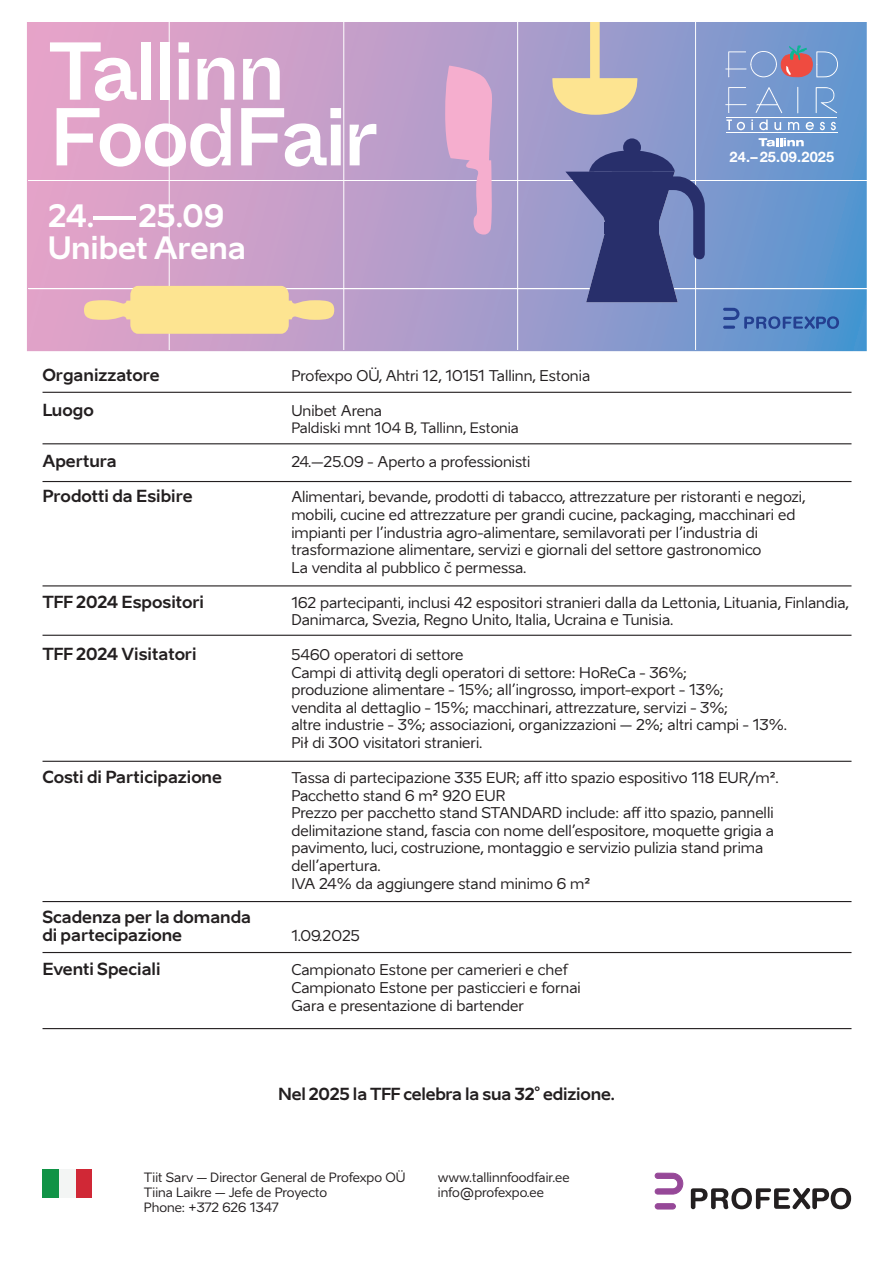
<style>
.page{position:relative;width:893px;height:1263px;background:#fff}
.page>*{position:absolute;margin:0;border:0;box-sizing:border-box;transform-origin:0 0}
.t1{font:500 81.9px/65.7px "Whyte Inktrap";letter-spacing:-.04em;color:#fff}
.t2{font:700 30.6px/32.8px "Aino";letter-spacing:-.005em;color:#fff}
.tekst{font:700 16.5px "Aino";color:#231f20}
.t3{font:14.7px/17.7px "Aino";color:#231f20}
.t4{font:700 14.55px "Helvetica Neue";letter-spacing:.015em;color:#fff}
.t5{font:14.25px "Aino";color:#231f20}
.t6{font:12.75px "Aino";color:#231f20}
</style>
<div class="page">
<svg style="left:655px;top:1173px;width:28px;height:21px"></svg>
<div style="left:655px;top:1204px;width:20px;height:5px;background:#964898;border-radius:3px"></div>
<div style="left:655px;top:1203px;width:20px;height:6px;border:1px solid #964898;border-radius:3px"></div>
<svg style="left:691px;top:1188px;width:160px;height:21px"></svg>
<svg style="left:27px;top:22px;width:840px;height:329px;background:#ae9dca"></svg>
<hr style="left:29px;top:289px;width:838px;height:1px;background:#fff">
<hr style="left:29px;top:180px;width:838px;height:1px;background:#fff">
<hr style="left:517px;top:22px;width:1px;height:328px;background:#fff">
<hr style="left:695px;top:22px;width:1px;height:328px;background:#fff">
<hr style="left:343px;top:22px;width:1px;height:328px;background:#fff">
<hr style="left:169px;top:22px;width:1px;height:328px;background:#fff">
<svg style="left:445px;top:66px;width:48px;height:169px;background:#daa7cc"></svg>
<svg style="left:84px;top:286px;width:250px;height:48px;background:#f1d49f"></svg>
<svg style="left:548px;top:22px;width:93px;height:93px;background:#bfb5b6"></svg>
<svg style="left:759px;top:138px;width:45px;height:8px"></svg>
<hr style="left:726px;top:132px;width:111px;height:1px;background:#fff">
<hr style="left:726px;top:118px;width:111px;height:1px;background:#fff">
<svg style="left:756px;top:87px;width:26px;height:26px"></svg>
<svg style="left:816px;top:87px;width:21px;height:26px"></svg>
<svg style="left:725px;top:45px;width:113px;height:32px;background:#8e92b8"></svg>
<svg style="left:726px;top:119px;width:19px;height:11px"></svg>
<svg style="left:751px;top:119px;width:2px;height:11px"></svg>
<svg style="left:759px;top:119px;width:9px;height:11px"></svg>
<svg style="left:774px;top:122px;width:7px;height:8px"></svg>
<svg style="left:788px;top:122px;width:11px;height:8px"></svg>
<svg style="left:806px;top:122px;width:8px;height:8px"></svg>
<svg style="left:820px;top:122px;width:5px;height:8px"></svg>
<svg style="left:831px;top:122px;width:5px;height:8px"></svg>
<svg style="left:725px;top:87px;width:21px;height:26px"></svg>
<svg style="left:797px;top:87px;width:1px;height:26px"></svg>
<div style="left:623px;top:138px;width:18px;height:18px;background:#282f6b;border-radius:50%"></div>
<svg style="left:565px;top:150px;width:140px;height:152px;background:#555e96"></svg>
<div style="left:605px;top:222px;width:54px;height:11px;background:#282f6b"></div>
<svg style="left:723px;top:308px;width:116px;height:21px;background:#4f7cbc"></svg>
<div style="left:43px;top:1169px;width:17px;height:28px;background:#109346"></div>
<div style="left:60px;top:1169px;width:17px;height:28px;background:#f3f5f4"></div>
<div style="left:77px;top:1169px;width:15px;height:28px;background:#d02836"></div>
<hr style="left:43px;top:392px;width:808px;height:1px;background:#231f20">
<hr style="left:43px;top:443px;width:808px;height:1px;background:#231f20">
<hr style="left:43px;top:481px;width:808px;height:1px;background:#231f20">
<hr style="left:43px;top:585px;width:808px;height:1px;background:#231f20">
<hr style="left:43px;top:635px;width:808px;height:1px;background:#231f20">
<hr style="left:43px;top:761px;width:808px;height:1px;background:#231f20">
<hr style="left:43px;top:901px;width:808px;height:1px;background:#231f20">
<hr style="left:43px;top:952px;width:808px;height:1px;background:#231f20">
<hr style="left:43px;top:1028px;width:808px;height:1px;background:#231f20">
<h1 class="t1" style="left:49px;top:34px;width:330px">Tallinn<br>FoodFair</h1>
<h2 class="t2" style="left:48px;top:198px;width:199px">24.–25.09<br>Unibet Arena</h2>
<p class="t4" style="left:730px;top:148px;width:106px">24.–25.09.2025</p>
<p class="tekst" style="left:42px;top:364px;width:119px">Organizzatore</p>
<p class="t3" style="left:291px;top:367px;width:300px">Profexpo OÜ, Ahtri 12, 10151 Tallinn, Estonia</p>
<p class="tekst" style="left:42px;top:399px;width:53px">Luogo</p>
<p class="t3" style="left:291px;top:402px;width:92px">Unibet Arena</p>
<p class="t5" style="left:291px;top:419px;width:229px">Paldiski mnt 104 B, Tallinn, Estonia</p>
<p class="tekst" style="left:42px;top:451px;width:76px">Apertura</p>
<p class="t3" style="left:291px;top:453px;width:241px">24.–25.09 - Aperto a professionisti</p>
<p class="tekst" style="left:42px;top:485px;width:152px">Prodotti da Esibire</p>
<p class="t3" style="left:291px;top:488px;width:516px">Alimentari, bevande, prodotti di tabacco, attrezzature per ristoranti e negozi, mobili, cucine ed attrezzature per grandi cucine, packaging, macchinari ed impianti per l’industria agro-alimentare, semilavorati per l’industria di trasformazione alimentare, servizi e giornali del settore gastronomico</p>
<p class="t3" style="left:291px;top:559px;width:237px">La vendita al pubblico č permessa.</p>
<p class="tekst" style="left:42px;top:591px;width:163px">TFF 2024 Espositori</p>
<p class="t3" style="left:291px;top:593px;width:559px">162 partecipanti, inclusi 42 espositori stranieri dalla da Lettonia, Lituania, Finlandia,<br>Danimarca, Svezia, Regno Unito, Italia, Ucraina e Tunisia.</p>
<p class="tekst" style="left:42px;top:643px;width:156px">TFF 2024 Visitatori</p>
<p class="t3" style="left:291px;top:646px;width:174px">5460 operatori di settore</p>
<p class="t3" style="left:291px;top:663px;width:497px">Campi di attivitą degli operatori di settore: HoReCa - 36%;<br>produzione alimentare - 15%; all’ingrosso, import-export - 13%;<br>vendita al dettaglio - 15%; macchinari, attrezzature, servizi - 3%;<br>altre industrie - 3%; associazioni, organizzazioni – 2%; altri campi - 13%.</p>
<p class="t3" style="left:291px;top:734px;width:193px">Pił di 300 visitatori stranieri.</p>
<p class="tekst" style="left:42px;top:766px;width:181px">Costi di Participazione</p>
<p class="t3" style="left:291px;top:769px;width:489px">Tassa di partecipazione 335 EUR; aff itto spazio espositivo 118 EUR/m².</p>
<p class="t3" style="left:291px;top:786px;width:216px">Pacchetto stand 6 m² 920 EUR</p>
<p class="t3" style="left:291px;top:804px;width:484px">Prezzo per pacchetto stand STANDARD include: aff itto spazio, pannelli delimitazione stand, fascia con nome dell’espositore, moquette grigia a pavimento, luci, costruzione, montaggio e servizio pulizia stand prima dell’apertura.</p>
<p class="t3" style="left:291px;top:875px;width:300px">IVA 24% da aggiungere stand minimo 6 m²</p>
<p class="tekst" style="left:42px;top:906px;width:210px">Scadenza per la domanda</p>
<p class="tekst" style="left:42px;top:924px;width:141px">di partecipazione</p>
<p class="t3" style="left:291px;top:926px;width:70px">1.09.2025</p>
<p class="tekst" style="left:42px;top:958px;width:120px">Eventi Speciali</p>
<p class="t3" style="left:291px;top:961px;width:278px">Campionato Estone per camerieri e chef</p>
<p class="t3" style="left:291px;top:979px;width:291px">Campionato Estone per pasticcieri e fornai</p>
<p class="t3" style="left:291px;top:996px;width:234px">Gara e presentazione di bartender</p>
<p class="tekst" style="left:278px;top:1083px;width:338px">Nel 2025 la TFF celebra la sua 32° edizione.</p>
<p class="t6" style="left:144px;top:1169px;width:263px">Tiit Sarv – Director General de Profexpo OÜ</p>
<p class="t6" style="left:144px;top:1184px;width:185px">Tiina Laikre – Jefe de Proyecto</p>
<p class="t6" style="left:144px;top:1200px;width:136px">Phone: +372 626 1347</p>
<p class="t6" style="left:438px;top:1169px;width:133px">www.tallinnfoodfair.ee</p>
<p class="t6" style="left:438px;top:1184px;width:108px">info@profexpo.ee</p>
</div>
